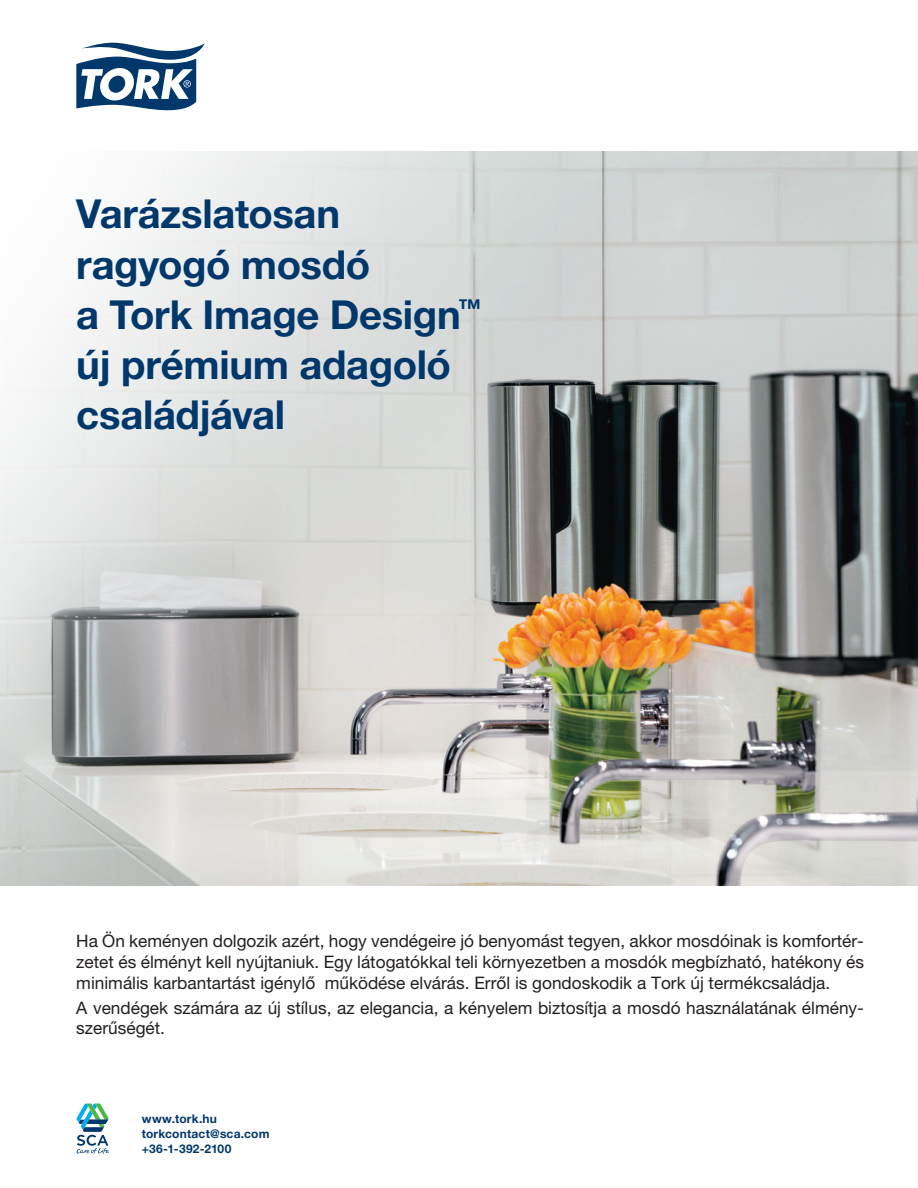
<style>
.page{position:relative;width:918px;height:1188px;background:#fff}
.page>*{position:absolute;margin:0;border:0;box-sizing:border-box;transform-origin:0 0}
.t1{font:700 40.05px/50.2px "Helvetica Neue LT Pro";letter-spacing:-.01em;color:#00386c}
.t2{font:17.25px/20.7px "Helvetica Neue LT Pro";color:#231f20;text-align:justify}
.t3{font:700 12px/15px "Helvetica Neue LT Pro";letter-spacing:.015em;color:#00386c}
</style>
<div class="page">
<img style="left:829px;top:152px;width:89px;height:733px">
<img style="left:0;top:152px;width:829px;height:734px">
<svg style="left:76px;top:43px;width:129px;height:67px"></svg>
<svg style="left:76px;top:1104px;width:33px;height:50px"></svg>
<h1 class="t1" style="left:76px;top:188px;width:406px">Varázslatosan ragyogó mosdó<br>a Tork Image Design<sup>™ </sup>új prémium adagoló családjával</h1>
<p class="t2" style="left:76px;top:931px;width:789px">Ha Ön keményen dolgozik azért, hogy vendégeire jó benyomást tegyen, akkor mosdóinak is komfortér&shy;zetet és élményt kell nyújtaniuk. Egy látogatókkal teli környezetben a mosdók megbízható, hatékony és minimális karbantartást igénylő működése elvárás. Erről is gondoskodik a Tork új termékcsaládja.</p>
<p class="t2" style="left:76px;top:997px;width:789px">A vendégek számára az új stílus, az elegancia, a kényelem biztosítja a mosdó használatának élmény&shy;szerűségét.</p>
<p class="t3" style="left:142px;top:1111px;width:129px">www.tork.hu torkcontact@sca.com +36-1-392-2100</p>
</div>
